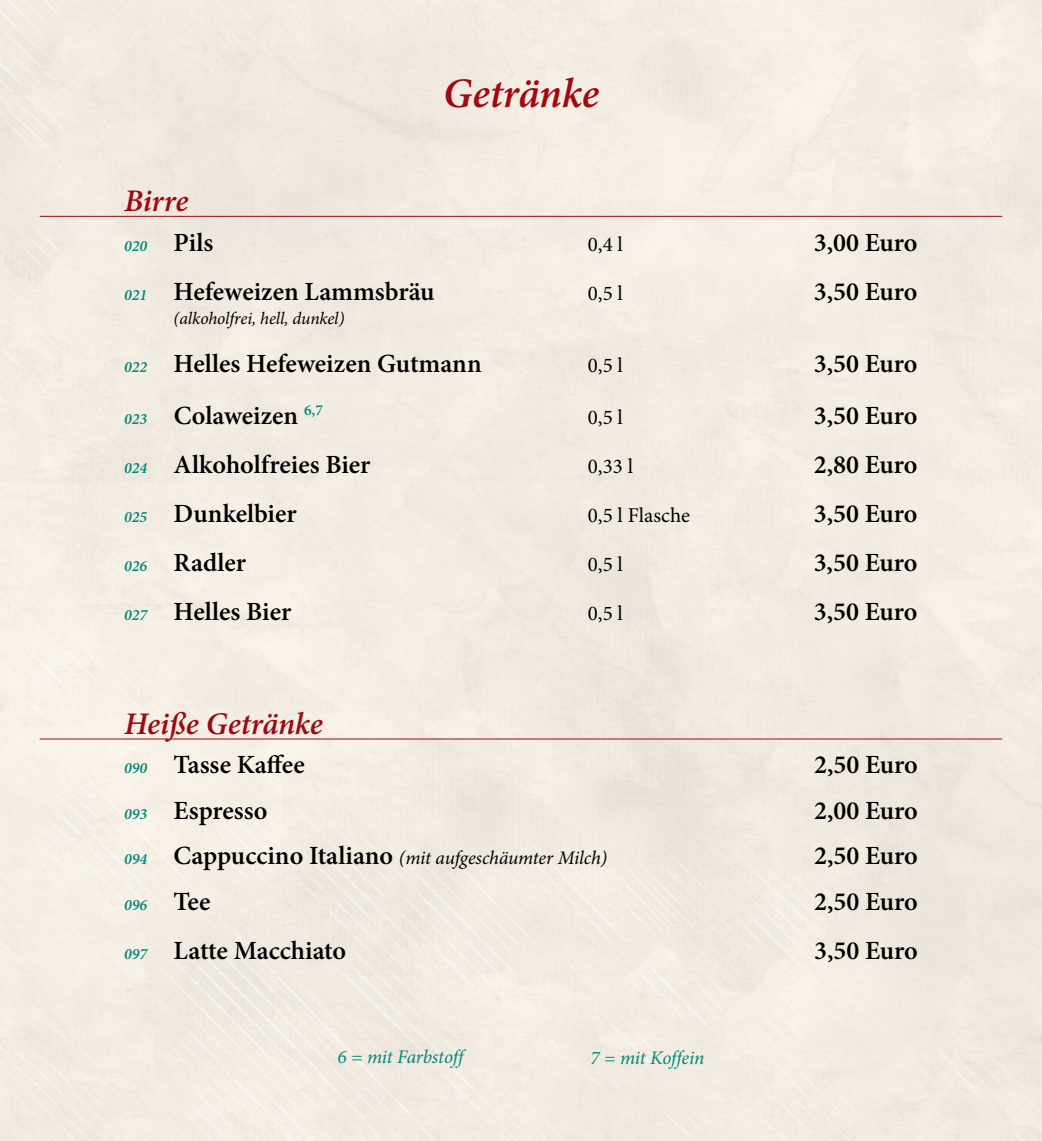
<style>
.page{position:relative;width:1042px;height:1141px;background:#fff}
.page>*{position:absolute;margin:0;border:0;box-sizing:border-box;transform-origin:0 0}
.t1{font:italic 600 42px "Minion Pro";letter-spacing:-.005em;color:#9f090f}
.t2{font:italic 600 31.5px "Minion Pro";letter-spacing:-.005em;color:#9f090f}
.t3{font:600 26.25px "Minion Pro";letter-spacing:-.005em;color:#000}
.t4{font:21px "Minion Pro";color:#000}
.t5{font:italic 19.25px "Minion Pro";letter-spacing:-.01em;color:#000}
.t6{font:italic 19.25px "Minion Pro";letter-spacing:-.01em;color:#008878}
.t7{font:italic 17.5px "Minion Pro";letter-spacing:-.01em;color:#000}
.t8{font:italic 600 15.75px "Minion Pro";color:#008878}
.s1{font-style:italic;font-size:15.75px;color:#008878}
.s2{font-weight:600;font-size:15.75px;color:#008878}
.s3{font-weight:600;font-style:normal;font-size:26.25px}
.s4{font-style:normal;font-size:26.25px;color:#000}
</style>
<div class="page">
<hr style="left:40px;top:216px;width:962px;height:1px;background:#9f090f">
<hr style="left:40px;top:739px;width:962px;height:1px;background:#9f090f">
<p class="t2" style="left:124px;top:178px;width:66px">Birre</p>
<h1 class="t1" style="left:443px;top:64px;width:157px">Getränke</h1>
<p class="t3" style="left:124px;top:224px;width:91px"><span class="s1">020</span> Pils</p>
<p class="t4" style="left:588px;top:230px;width:37px">0,4 l</p>
<p class="t3" style="left:814px;top:224px;width:105px">3,00 Euro</p>
<p class="t3" style="left:124px;top:273px;width:312px"><span class="s1">021</span> Hefeweizen Lammsbräu</p>
<p class="t4" style="left:588px;top:279px;width:37px">0,5 l</p>
<p class="t3" style="left:814px;top:273px;width:105px">3,50 Euro</p>
<p class="t7" style="left:174px;top:307px;width:172px">(alkoholfrei, hell, dunkel)</p>
<p class="t3" style="left:124px;top:345px;width:359px"><span class="s1">022</span> Helles Hefeweizen Gutmann</p>
<p class="t4" style="left:588px;top:351px;width:37px">0,5 l</p>
<p class="t3" style="left:814px;top:345px;width:105px">3,50 Euro</p>
<p class="t3" style="left:124px;top:397px;width:200px"><span class="s1">023</span> Colaweizen <sup>6,7</sup></p>
<p class="t4" style="left:588px;top:403px;width:37px">0,5 l</p>
<p class="t3" style="left:814px;top:397px;width:105px">3,50 Euro</p>
<p class="t3" style="left:124px;top:446px;width:248px"><span class="s1">024</span> Alkoholfreies Bier</p>
<p class="t4" style="left:588px;top:452px;width:47px">0,33 l</p>
<p class="t3" style="left:814px;top:446px;width:105px">2,80 Euro</p>
<p class="t3" style="left:124px;top:495px;width:174px"><span class="s1">025</span> Dunkelbier</p>
<p class="t4" style="left:588px;top:501px;width:104px">0,5 l Flasche</p>
<p class="t3" style="left:814px;top:495px;width:105px">3,50 Euro</p>
<p class="t3" style="left:124px;top:544px;width:124px"><span class="s1">026</span> Radler</p>
<p class="t4" style="left:588px;top:550px;width:37px">0,5 l</p>
<p class="t3" style="left:814px;top:544px;width:105px">3,50 Euro</p>
<p class="t3" style="left:124px;top:593px;width:169px"><span class="s1">027</span> Helles Bier</p>
<p class="t4" style="left:588px;top:599px;width:37px">0,5 l</p>
<p class="t3" style="left:814px;top:593px;width:105px">3,50 Euro</p>
<p class="t2" style="left:124px;top:702px;width:200px">Heiße Getränke</p>
<p class="t3" style="left:124px;top:747px;width:182px"><span class="s1">090</span> Tasse Kaffee</p>
<p class="t3" style="left:814px;top:747px;width:105px">2,50 Euro</p>
<p class="t3" style="left:124px;top:792px;width:145px"><span class="s1">093</span> Espresso</p>
<p class="t3" style="left:814px;top:792px;width:105px">2,00 Euro</p>
<p class="t5" style="left:124px;top:845px;width:485px"><span class="s2">094</span> <span class="s3">Cappuccino Italiano</span> (mit aufgeschäumter Milch)</p>
<p class="t3" style="left:814px;top:838px;width:105px">2,50 Euro</p>
<p class="t8" style="left:124px;top:894px;width:88px">096 <span class="s4">Tee</span></p>
<p class="t3" style="left:814px;top:883px;width:105px">2,50 Euro</p>
<p class="t3" style="left:124px;top:932px;width:224px"><span class="s1">097</span> Latte Macchiato</p>
<p class="t3" style="left:814px;top:932px;width:105px">3,50 Euro</p>
<p class="t6" style="left:338px;top:1044px;width:127px">6 = mit Farbstoff</p>
<p class="t6" style="left:591px;top:1045px;width:115px">7 = mit Koffein</p>
</div>
